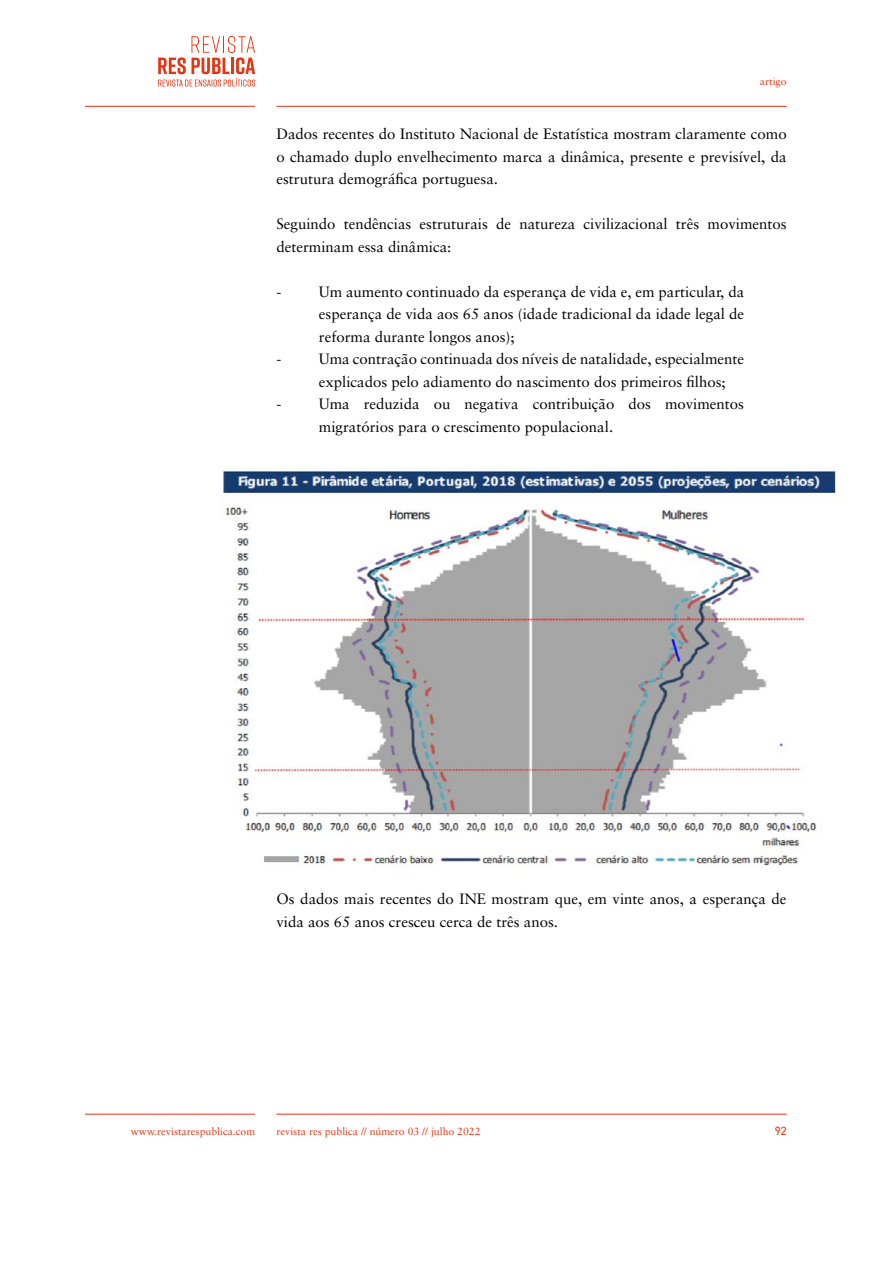
<style>
.page{position:relative;width:893px;height:1263px;background:#fff}
.page>*{position:absolute;margin:0;border:0;box-sizing:border-box;transform-origin:0 0}
.t1{font:15px/22.5px "Sabon LT Pro";color:#000}
.t2{font:12px "DIN2014";color:#e63312}
.t3{font:10.5px "Sabon LT Pro";color:#e63312}
</style>
<div class="page">
<hr style="left:276px;top:1114px;width:511px;height:1px;background:#e63312">
<hr style="left:85px;top:1114px;width:170px;height:1px;background:#e63312">
<hr style="left:276px;top:106px;width:511px;height:1px;background:#e63312">
<hr style="left:85px;top:106px;width:170px;height:1px;background:#e63312">
<svg style="left:158px;top:36px;width:97px;height:51px"></svg>
<img style="left:222px;top:466px;width:615px;height:407px">
<p class="t3" style="left:760px;top:75px;width:28px">artigo</p>
<p class="t1" style="left:276px;top:122px;width:512px;text-align:justify">Dados recentes do Instituto Nacional de Estatística mostram claramente como o chamado duplo envelhecimento marca a dinâmica, presente e previsível, da estrutura demográfica portuguesa.</p>
<p class="t1" style="left:276px;top:212px;width:512px">Seguindo tendências estruturais de natureza civilizacional três movimentos determinam essa dinâmica:</p>
<p class="t1" style="left:276px;top:280px;width:6px">-</p>
<p class="t1" style="left:319px;top:280px;width:427px;text-align:justify">Um aumento continuado da esperança de vida e, em particular, da esperança de vida aos 65 anos (idade tradicional da idade legal de reforma durante longos anos);</p>
<p class="t1" style="left:276px;top:347px;width:6px">-</p>
<p class="t1" style="left:319px;top:347px;width:427px">Uma contração continuada dos níveis de natalidade, especialmente explicados pelo adiamento do nascimento dos primeiros filhos;</p>
<p class="t1" style="left:276px;top:392px;width:6px">-</p>
<p class="t1" style="left:319px;top:392px;width:427px">Uma reduzida ou negativa contribuição dos movimentos migratórios para o crescimento populacional.</p>
<p class="t1" style="left:276px;top:887px;width:512px">Os dados mais recentes do INE mostram que, em vinte anos, a esperança de vida aos 65 anos cresceu cerca de três anos.</p>
<p class="t3" style="left:131px;top:1125px;width:126px">www.revistarespublica.com</p>
<p class="t3" style="left:276px;top:1125px;width:206px">revista res publica // número 03 // julho 2022</p>
<p class="t2" style="left:775px;top:1124px;width:13px">92</p>
</div>
